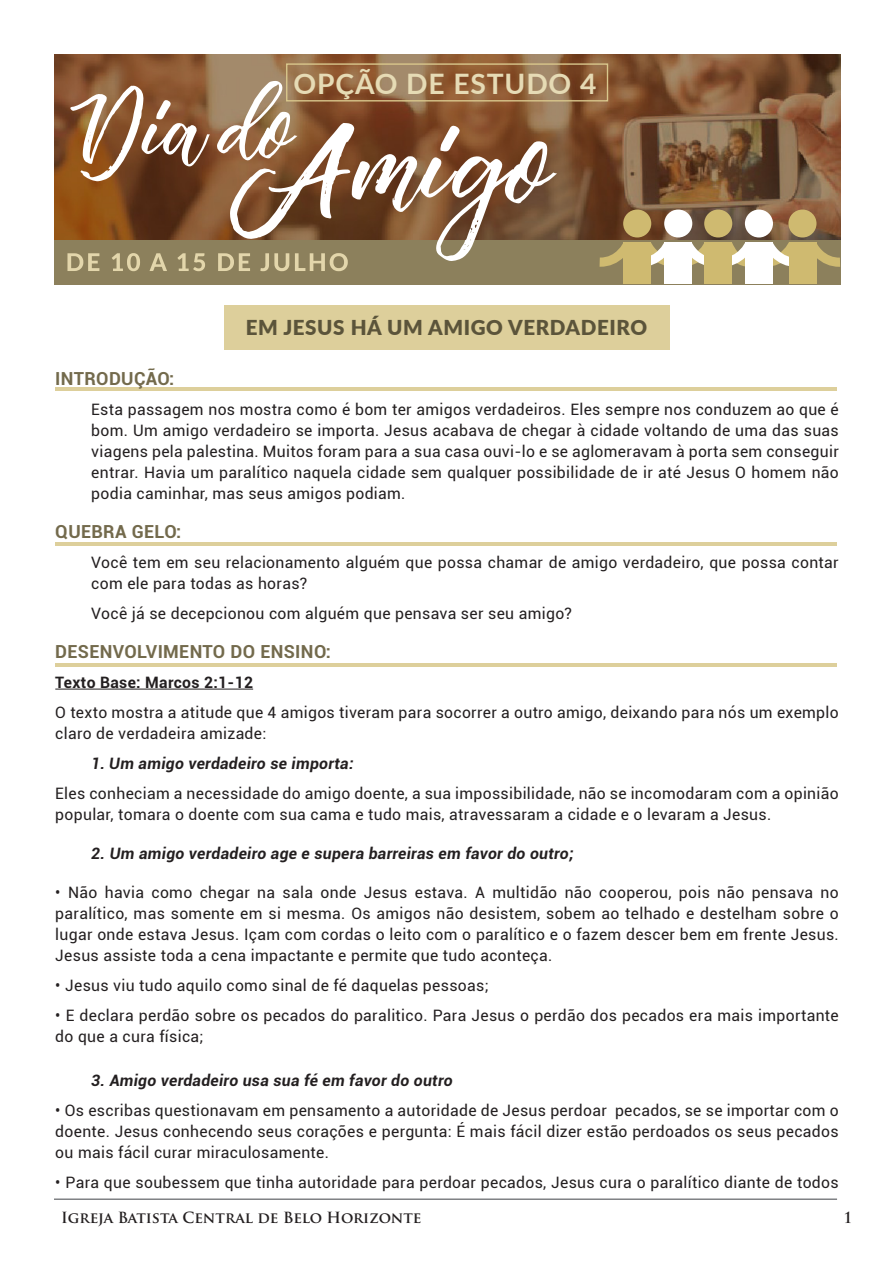
<style>
.page{position:relative;width:893px;height:1263px;background:#fff}
.page>*{position:absolute;margin:0;border:0;box-sizing:border-box;transform-origin:0 0}
.t1{font:700 28.2px "Lato";letter-spacing:.03em;color:#e6dbb5}
.t2{font:900 20.55px "Lato";letter-spacing:.03em;color:#5b543a}
.t3{font:700 18px "Roboto";letter-spacing:.02em;color:#736a4c}
.t4{font:15.75px/21px "Roboto";letter-spacing:.02em;color:#231f20}
.t5{font:italic 700 15.75px "Roboto";letter-spacing:.02em;color:#231f20}
.t6{font:700 15.75px "Roboto";letter-spacing:.02em;color:#231f20}
.t7{font:700 15px "Trajan Pro";color:#231f20}
</style>
<div class="page">
<hr style="left:54px;top:1198px;width:783px;height:2px;background:#808285">
<hr style="left:55px;top:388px;width:782px;height:3px;background:#ddcf9b">
<hr style="left:55px;top:543px;width:782px;height:3px;background:#ddcf9b">
<hr style="left:55px;top:663px;width:782px;height:3px;background:#ddcf9b">
<hr style="left:55px;top:689px;width:198px;height:1px;background:#231f20">
<img style="left:54px;top:54px;width:786px;height:187px">
<div style="left:54px;top:241px;width:786px;height:44px;background:#8c805c"></div>
<svg style="left:70px;top:85px;width:140px;height:96px"></svg>
<div style="left:623px;top:210px;width:28px;height:27px;background:#cfba70;border-radius:14px"></div>
<svg style="left:600px;top:242px;width:24px;height:25px"></svg>
<div style="left:788px;top:210px;width:28px;height:27px;background:#cfba70;border-radius:14px"></div>
<svg style="left:816px;top:242px;width:24px;height:25px"></svg>
<div style="left:704px;top:210px;width:28px;height:27px;background:#cfba70;border-radius:14px"></div>
<div style="left:664px;top:210px;width:28px;height:27px;background:#fff;border-radius:14px"></div>
<div style="left:664px;top:242px;width:28px;height:42px;background:#fff"></div>
<svg style="left:651px;top:243px;width:13px;height:23px"></svg>
<div style="left:745px;top:210px;width:28px;height:27px;background:#fff;border-radius:14px"></div>
<div style="left:745px;top:242px;width:28px;height:42px;background:#fff"></div>
<svg style="left:692px;top:242px;width:53px;height:25px"></svg>
<svg style="left:773px;top:242px;width:16px;height:24px"></svg>
<div style="left:705px;top:242px;width:27px;height:42px;background:#cfba70"></div>
<div style="left:789px;top:242px;width:27px;height:42px;background:#cfba70"></div>
<div style="left:624px;top:242px;width:27px;height:42px;background:#cfba70"></div>
<svg style="left:67px;top:253px;width:32px;height:18px"></svg>
<svg style="left:112px;top:253px;width:28px;height:18px"></svg>
<svg style="left:149px;top:253px;width:18px;height:18px"></svg>
<svg style="left:177px;top:253px;width:28px;height:18px"></svg>
<svg style="left:216px;top:81px;width:341px;height:190px"></svg>
<div style="left:286px;top:63px;width:322px;height:38px;border:1px solid #d9c78c"></div>
<div style="left:224px;top:305px;width:445px;height:45px;background:#ddcf9b"></div>
<p class="t1" style="left:294px;top:63px;width:304px">OPÇÃO DE ESTUDO 4</p>
<p class="t2" style="left:246px;top:312px;width:403px">EM JESUS HÁ UM AMIGO VERDADEIRO</p>
<p class="t3" style="left:55px;top:366px;width:121px">INTRODUÇÃO:</p>
<p class="t4" style="left:91px;top:398px;width:749px;text-align:justify">Esta passagem nos mostra como é bom ter amigos verdadeiros. Eles sempre nos conduzem ao que é bom. Um amigo verdadeiro se importa. Jesus acabava de chegar à cidade voltando de uma das suas viagens pela palestina. Muitos foram para a sua casa ouvi-lo e se aglomeravam à porta sem conseguir entrar. Havia um paralítico naquela cidade sem qualquer possibilidade de ir até Jesus O homem não podia caminhar, mas seus amigos podiam.</p>
<p class="t3" style="left:55px;top:519px;width:128px">QUEBRA GELO:</p>
<p class="t4" style="left:91px;top:551px;width:749px">Você tem em seu relacionamento alguém que possa chamar de amigo verdadeiro, que possa contar com ele para todas as horas?</p>
<p class="t4" style="left:91px;top:602px;width:482px">Você já se decepcionou com alguém que pensava ser seu amigo?</p>
<p class="t3" style="left:55px;top:639px;width:277px">DESENVOLVIMENTO DO ENSINO:</p>
<p class="t6" style="left:55px;top:671px;width:199px">Texto Base: Marcos 2:1-12</p>
<p class="t4" style="left:55px;top:701px;width:785px">O texto mostra a atitude que 4 amigos tiveram para socorrer a outro amigo, deixando para nós um exemplo claro de verdadeira amizade:</p>
<p class="t5" style="left:91px;top:752px;width:264px">1. Um amigo verdadeiro se importa:</p>
<p class="t4" style="left:55px;top:782px;width:785px">Eles conheciam a necessidade do amigo doente, a sua impossibilidade, não se incomodaram com a opinião popular, tomara o doente com sua cama e tudo mais, atravessaram a cidade e o levaram a Jesus.</p>
<p class="t5" style="left:91px;top:842px;width:484px">2. Um amigo verdadeiro age e supera barreiras em favor do outro;</p>
<p class="t4" style="left:55px;top:881px;width:785px;text-align:justify">• Não havia como chegar na sala onde Jesus estava. A multidão não cooperou, pois não pensava no paralítico, mas somente em si mesma. Os amigos não desistem, sobem ao telhado e destelham sobre o lugar onde estava Jesus. Içam com cordas o leito com o paralítico e o fazem descer bem em frente Jesus.<br>Jesus assiste toda a cena impactante e permite que tudo aconteça.</p>
<p class="t4" style="left:55px;top:974px;width:435px">• Jesus viu tudo aquilo como sinal de fé daquelas pessoas;</p>
<p class="t4" style="left:55px;top:1004px;width:785px">• E declara perdão sobre os pecados do paralitico. Para Jesus o perdão dos pecados era mais importante do que a cura física;</p>
<p class="t5" style="left:91px;top:1069px;width:363px">3. Amigo verdadeiro usa sua fé em favor do outro</p>
<p class="t4" style="left:55px;top:1099px;width:785px;text-align:justify">• Os escribas questionavam em pensamento a autoridade de Jesus perdoar pecados, se se importar com o doente. Jesus conhecendo seus corações e pergunta: É mais fácil dizer estão perdoados os seus pecados ou mais fácil curar miraculosamente.</p>
<p class="t4" style="left:55px;top:1171px;width:785px">• Para que soubessem que tinha autoridade para perdoar pecados, Jesus cura o paralítico diante de todos</p>
<p class="t7" style="left:61px;top:1208px;width:362px">Igreja Batista Central de Belo Horizonte</p>
<p class="t7" style="left:843px;top:1208px;width:10px">1</p>
</div>
